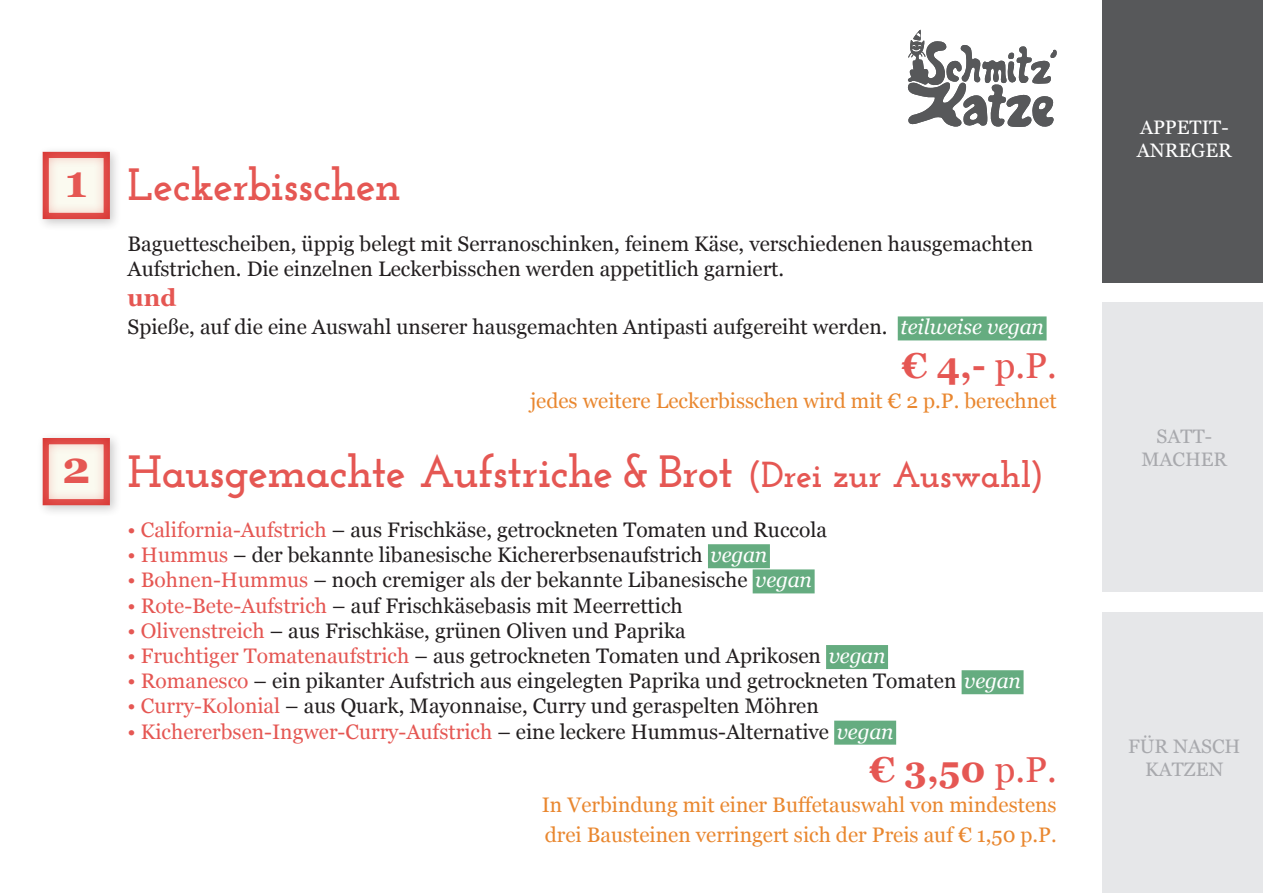
<style>
.page{position:relative;width:1263px;height:893px;background:#fff}
.page>*{position:absolute;margin:0;border:0;box-sizing:border-box;transform-origin:0 0}
.t1{font:700 45px "Josefin Slab";letter-spacing:-.02em;color:#e55753}
.t2{font:700 45px "Georgia";color:#e55753}
.t3{font:700 36px "Georgia";color:#e55753}
.t4{font:700 24px "Georgia";color:#e55753}
.t5{font:21px/25.2px "Georgia";color:#231f20}
.t6{font:21px/30px "Georgia";color:#e9872f}
.t7{font:21px "Georgia";color:#e55753}
.t8{font:19.5px/23.4px "Georgia";color:#a8a9ad}
.t9{font:19.5px "Georgia";color:#fff}
.t10{font:19.5px "Georgia";letter-spacing:.085em;color:#fff}
.s1{font-style:italic;color:#fff}
.s2{font-weight:400}
.s3{font-size:36px}
.s4{color:#e55753}
.s5{color:#231f20}
</style>
<div class="page">
<div style="left:1102px;top:612px;width:161px;height:281px;background:#e6e7e9"></div>
<div style="left:1102px;top:302px;width:161px;height:290px;background:#e6e7e9"></div>
<div style="left:1102px;top:0;width:161px;height:283px;background:#57585a"></div>
<svg style="left:907px;top:30px;width:150px;height:97px"></svg>
<div style="left:898px;top:316px;width:148px;height:24px;background:#65ac80"></div>
<div style="left:708px;top:544px;width:62px;height:24px;background:#65ac80"></div>
<div style="left:753px;top:569px;width:62px;height:24px;background:#65ac80"></div>
<div style="left:826px;top:645px;width:62px;height:24px;background:#65ac80"></div>
<div style="left:961px;top:670px;width:62px;height:24px;background:#65ac80"></div>
<div style="left:834px;top:721px;width:62px;height:24px;background:#65ac80"></div>
<div style="left:37px;top:146px;width:85px;height:85px;background:#231f20;opacity:.23"></div>
<div style="left:42px;top:149px;width:106px;height:71px;background:#e55753;opacity:.75"></div>
<div style="left:37px;top:432px;width:85px;height:85px;background:#231f20;opacity:.23"></div>
<div style="left:42px;top:436px;width:109px;height:70px;background:#e55753;opacity:.75"></div>
<h1 class="t2" style="left:65px;top:152px;width:24px">1</h1>
<h1 class="t2" style="left:62px;top:438px;width:30px">2</h1>
<h1 class="t1" style="left:128px;top:158px;width:275px">Leckerbisschen</h1>
<p class="t5" style="left:128px;top:231px;width:907px">Baguettescheiben, üppig belegt mit Serranoschinken, feinem Käse, verschiedenen hausgemachten<br>Aufstrichen. Die einzelnen Leckerbisschen werden appetitlich garniert.</p>
<p class="t4" style="left:128px;top:282px;width:50px">und</p>
<p class="t5" style="left:128px;top:315px;width:918px">Spieße, auf die eine Auswahl unserer hausgemachten Antipasti aufgereiht werden. <span class="s1">teilweise vegan</span></p>
<h2 class="t3" style="left:902px;top:342px;width:156px">€ 4,- <span class="s2">p.P.</span></h2>
<p class="t6" style="left:530px;top:386px;width:528px">jedes weitere Leckerbisschen wird mit € 2 p.P. berechnet</p>
<h1 class="t1" style="left:128px;top:445px;width:918px">Hausgemachte Aufstriche &amp; Brot <span class="s3">(Drei zur Auswahl)</span></h1>
<p class="t5" style="left:128px;top:518px;width:701px"><span class="s4">• California-Aufstrich</span> – aus Frischkäse, getrockneten Tomaten und Ruccola</p>
<p class="t5" style="left:128px;top:543px;width:641px"><span class="s4">• Hummus</span> – der bekannte libanesische Kichererbsenaufstrich <span class="s1">vegan</span></p>
<p class="t5" style="left:128px;top:568px;width:686px"><span class="s4">• Bohnen-Hummus</span> – noch cremiger als der bekannte Libanesische <span class="s1">vegan</span></p>
<p class="t5" style="left:128px;top:593px;width:557px"><span class="s4">• Rote-Bete-Aufstrich</span> – auf Frischkäsebasis mit Meerrettich</p>
<p class="t5" style="left:128px;top:618px;width:560px"><span class="s4">• Olivenstreich</span> – aus Frischkäse, grünen Oliven und Paprika</p>
<p class="t5" style="left:128px;top:644px;width:759px"><span class="s4">• Fruchtiger Tomatenaufstrich</span> – aus getrockneten Tomaten und Aprikosen <span class="s1">vegan</span></p>
<p class="t5" style="left:128px;top:669px;width:895px"><span class="s4">• Romanesco</span> – ein pikanter Aufstrich aus eingelegten Paprika und getrockneten Tomaten <span class="s1">vegan</span></p>
<p class="t5" style="left:128px;top:694px;width:693px"><span class="s4">• Curry-Kolonial</span> – aus Quark, Mayonnaise, Curry und geraspelten Möhren</p>
<p class="t7" style="left:128px;top:719px;width:767px">• Kichererbsen-Ingwer-Curry-Aufstrich <span class="s5">– eine leckere Hummus-Alternative</span> <span class="s1">vegan</span></p>
<h2 class="t3" style="left:870px;top:746px;width:189px">€ 3,50 <span class="s2">p.P.</span></h2>
<p class="t6" style="left:542px;top:790px;width:516px">In Verbindung mit einer Buffetauswahl von mindestens drei Bausteinen verringert sich der Preis auf € 1,50 p.P.</p>
<p class="t9" style="left:1140px;top:115px;width:90px">Appetittit-</p>
<p class="t10" style="left:1137px;top:138px;width:97px">Anreger</p>
<p class="t8" style="left:1156px;top:424px;width:57px">sattatt&shy;a</p>
<p class="t8" style="left:1141px;top:448px;width:87px">macher</p>
<p class="t8" style="left:1124px;top:735px;width:121px;text-align:center">für nasch&shy;katatzenn</p>
<p class="t8" style="left:1128px;top:735px;width:59px">für nas</p>
<p class="t8" style="left:1212px;top:735px;width:30px">ch</p>
</div>
